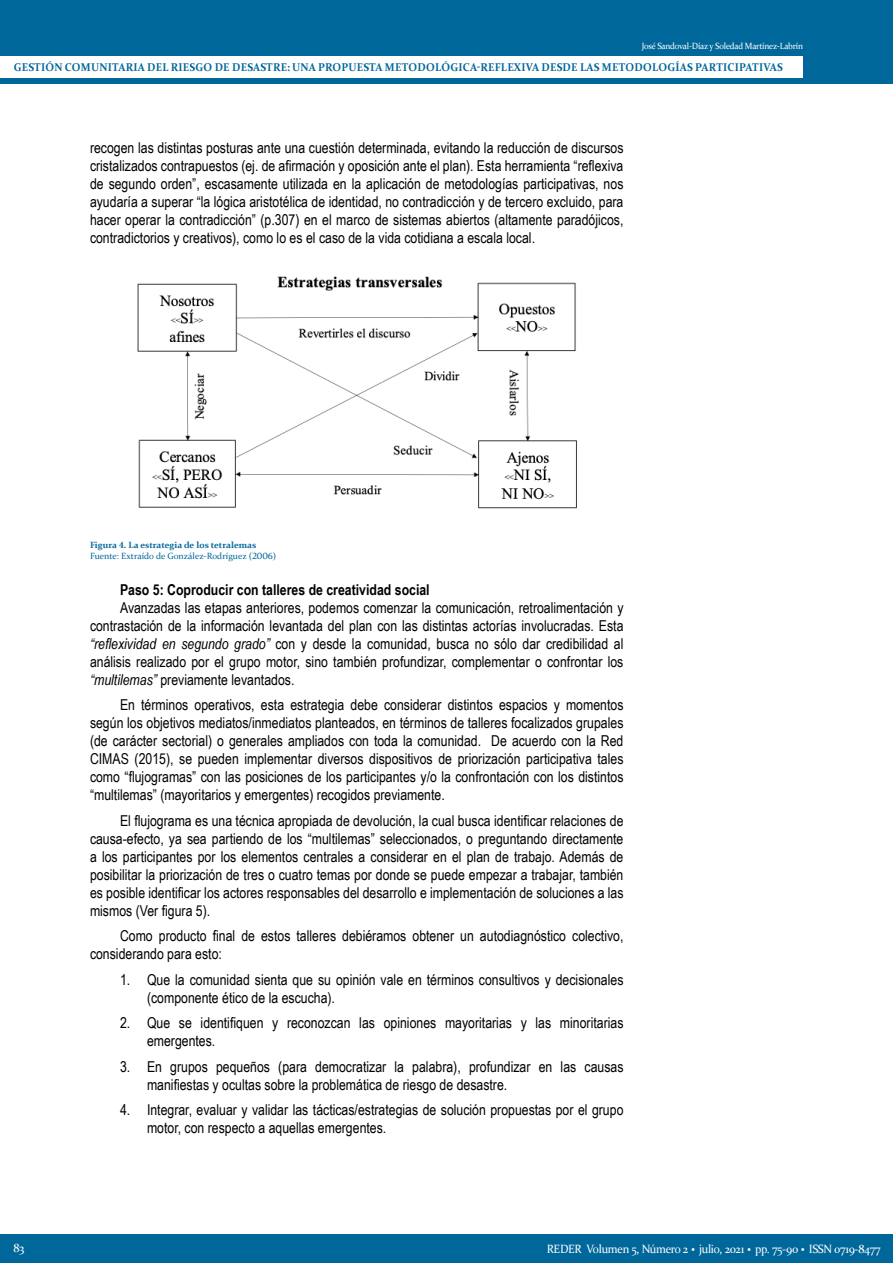
<style>
.page{position:relative;width:893px;height:1263px;background:#fff}
.page>*{position:absolute;margin:0;border:0;box-sizing:border-box;transform-origin:0 0}
.Cuerpo{font:15px/18px "Arial Narrow";color:#000}
.Subtítulos_02{font:700 15px "Arial Narrow";color:#000}
.t1{font:12px "Constantia";letter-spacing:-.025em;color:#fff;scale:.95 1}
.t2{font:700 11.25px "Constantia";letter-spacing:.02em;color:#00679b;scale:.95 1}
.Pie_de_foto{font:9px "Constantia";color:#00679b}
.t3{font:9px "Constantia";letter-spacing:-.025em;color:#fff;scale:.95 1}
.Pie_de_foto-2{font:700 9px "Constantia";color:#00679b}
.s1{font-style:italic}
.s2{font-weight:700;font-size:18px}
</style>
<div class="page">
<img style="left:137px;top:276px;width:440px;height:233px">
<div style="left:0;top:0;width:893px;height:84px;background:#00679b"></div>
<div style="left:0;top:56px;width:803px;height:22px;background:#fff"></div>
<div style="left:0;top:1234px;width:893px;height:29px;background:#00679b"></div>
<p class="t3" style="left:642px;top:40px;width:171px">José Sandoval-Díaz y Soledad Martínez-Labrín</p>
<p class="t2" style="left:14px;top:60px;width:811px">GESTIÓN COMUNITARIA DEL RIESGO DE DESASTRE: UNA PROPUESTA METODOLÓGICA-REFLEXIVA DESDE LAS METODOLOGÍAS PARTICIPATIVAS</p>
<p class="Cuerpo" style="left:90px;top:139px;width:535px;text-align:justify">recogen las distintas posturas ante una cuestión determinada, evitando la reducción de discursos cristalizados contrapuestos (ej. de afirmación y oposición ante el plan). Esta herramienta “reflexiva de segundo orden”, escasamente utilizada en la aplicación de metodologías participativas, nos ayudaría a superar “la lógica aristotélica de identidad, no contradicción y de tercero excluido, para hacer operar la contradicción” (p.307) en el marco de sistemas abiertos (altamente paradójicos, contradictorios y creativos), como lo es el caso de la vida cotidiana a escala local.</p>
<p class="Pie_de_foto-2" style="left:90px;top:538px;width:168px">Figura 4. La estrategia de los tetralemas</p>
<p class="Pie_de_foto" style="left:90px;top:549px;width:188px">Fuente: Extraído de González-Rodríguez (2006)</p>
<p class="Subtítulos_02" style="left:120px;top:578px;width:311px">Paso 5: Coproducir con talleres de creatividad social</p>
<p class="Cuerpo" style="left:90px;top:598px;width:535px;text-align:justify;text-indent:30px">Avanzadas las etapas anteriores, podemos comenzar la comunicación, retroalimentación y contrastación de la información levantada del plan con las distintas actorías involucradas. Esta <span class="s1">“reflexividad en segundo grado”</span> con y desde la comunidad, busca no sólo dar credibilidad al análisis realizado por el grupo motor, sino también profundizar, complementar o confrontar los <span class="s1">“multilemas”</span> previamente levantados.</p>
<p class="Cuerpo" style="left:90px;top:695px;width:535px;text-align:justify;text-indent:30px">En términos operativos, esta estrategia debe considerar distintos espacios y momentos según los objetivos mediatos/inmediatos planteados, en términos de talleres focalizados grupales (de carácter sectorial) o generales ampliados con toda la comunidad. De acuerdo con la Red CIMAS (2015), se pueden implementar diversos dispositivos de priorización participativa tales como “flujogramas” con las posiciones de los participantes y/o la confrontación con los distintos “multilemas” (mayoritarios y emergentes) recogidos previamente.</p>
<p class="Cuerpo" style="left:90px;top:811px;width:535px;text-align:justify;text-indent:30px">El flujograma es una técnica apropiada de devolución, la cual busca identificar relaciones de causa-efecto, ya sea partiendo de los “multilemas” seleccionados, o preguntando directamente a los participantes por los elementos centrales a considerar en el plan de trabajo. Además de posibilitar la priorización de tres o cuatro temas por donde se puede empezar a trabajar, también es posible identificar los actores responsables del desarrollo e implementación de soluciones a las mismos (Ver figura 5).</p>
<p class="Cuerpo" style="left:90px;top:926px;width:535px;text-indent:30px">Como producto final de estos talleres debiéramos obtener un autodiagnóstico colectivo, considerando para esto:</p>
<p class="Cuerpo" style="left:147px;top:970px;width:478px;text-indent:-27px">1. Que la comunidad sienta que su opinión vale en términos consultivos y decisionales (componente ético de la escucha).</p>
<p class="Cuerpo" style="left:147px;top:1013px;width:478px;text-indent:-27px">2. Que se identifiquen y reconozcan las opiniones mayoritarias y las minoritarias emergentes.</p>
<p class="Cuerpo" style="left:147px;top:1057px;width:478px;text-indent:-27px">3. En grupos pequeños (para democratizar la palabra), profundizar en las causas manifiestas y ocultas sobre la problemática de riesgo de desastre.</p>
<p class="Cuerpo" style="left:147px;top:1100px;width:478px;text-indent:-27px">4. Integrar, evaluar y validar las tácticas/estrategias de solución propuestas por el grupo motor, con respecto a aquellas emergentes.</p>
<p class="t1" style="left:14px;top:1239px;width:13px">83</p>
<p class="t1" style="left:547px;top:1240px;width:353px">REDER Volumen 5, Número 2 <span class="s2">·</span> julio, 2021 <span class="s2">·</span> pp. 75-90 <span class="s2">·</span> ISSN 0719-8477</p>
</div>
